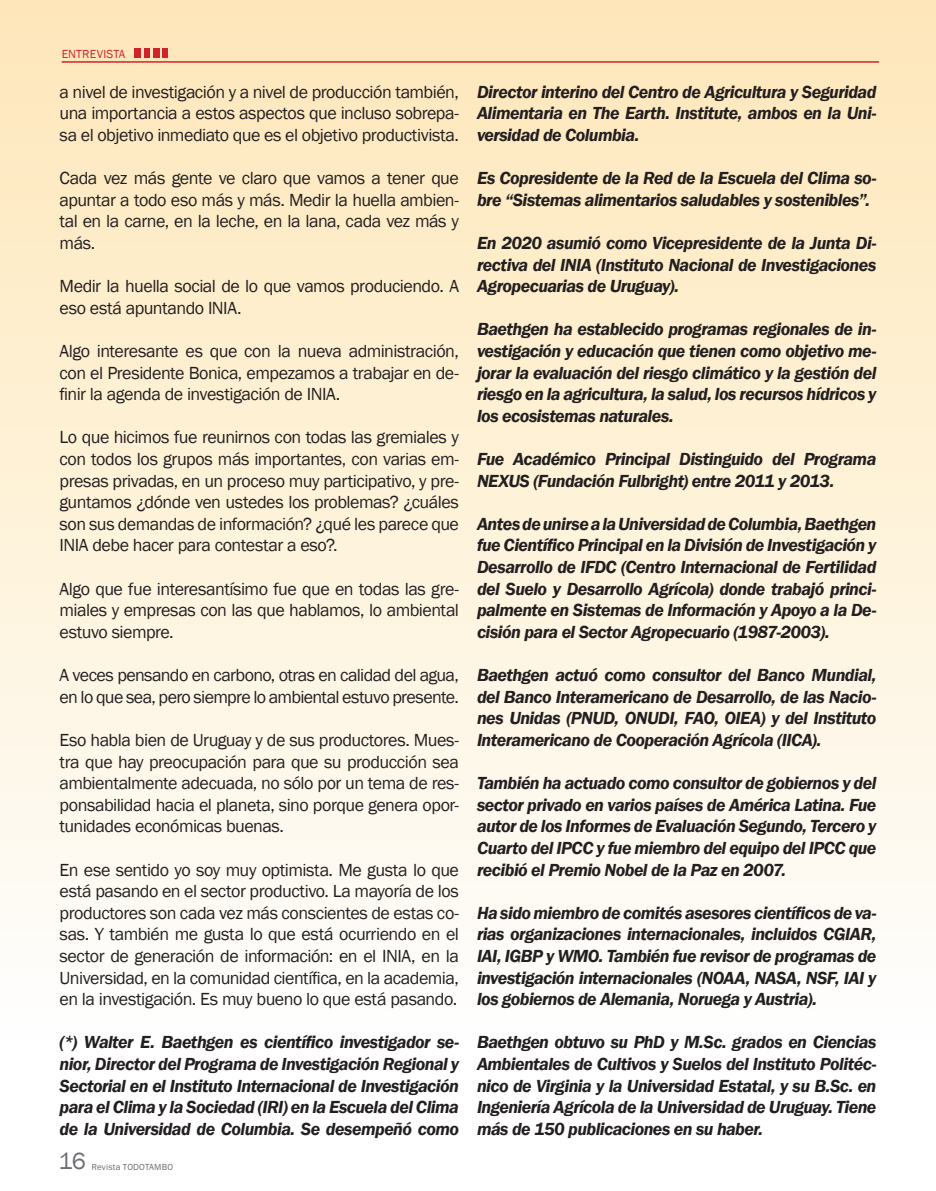
<style>
.page{position:relative;width:936px;height:1191px;background:#fff}
.page>*{position:absolute;margin:0;border:0;box-sizing:border-box;transform-origin:0 0}
.t1{font:24px "Franklin Gothic";color:#6c6d70}
.t2{font:italic 600 18px/21.6px "Franklin Gothic";letter-spacing:-.03em;color:#231f20;text-align:justify}
.t3{font:18px/21.6px "Franklin Gothic";letter-spacing:-.03em;color:#231f20;text-align:justify}
.t4{font:12px "Franklin Gothic";letter-spacing:.015em;color:#d1232a}
.t5{font:9px "Franklin Gothic";letter-spacing:.02em;color:#6c6d70}
</style>
<div class="page">
<div style="left:0;top:0;width:935px;height:1046px;background:linear-gradient(to bottom,#fee7b8,#fefefe)"></div>
<hr style="left:62px;top:61px;width:817px;height:2px;background:#d1232a">
<div style="left:134px;top:48px;width:6px;height:10px;background:#d1232a"></div>
<div style="left:144px;top:48px;width:5px;height:10px;background:#d1232a"></div>
<div style="left:153px;top:48px;width:6px;height:10px;background:#d1232a"></div>
<div style="left:162px;top:48px;width:6px;height:10px;background:#d1232a"></div>
<p class="t4" style="left:62px;top:46px;width:65px">ENTREVISTA</p>
<p class="t3" style="left:60px;top:81px;width:401px">a nivel de investigación y a nivel de producción también, una importancia a estos aspectos que incluso sobrepa&shy;sa el objetivo inmediato que es el objetivo productivista.</p>
<p class="t3" style="left:60px;top:168px;width:401px">Cada vez más gente ve claro que vamos a tener que apuntar a todo eso más y más. Medir la huella ambien&shy;tal en la carne, en la leche, en la lana, cada vez más y más.</p>
<p class="t3" style="left:60px;top:276px;width:401px">Medir la huella social de lo que vamos produciendo. A eso está apuntando INIA.</p>
<p class="t3" style="left:60px;top:340px;width:401px">Algo interesante es que con la nueva administración, con el Presidente Bonica, empezamos a trabajar en de&shy;finir la agenda de investigación de INIA.</p>
<p class="t3" style="left:60px;top:427px;width:401px">Lo que hicimos fue reunirnos con todas las gremiales y con todos los grupos más importantes, con varias em&shy;presas privadas, en un proceso muy participativo, y pre&shy;guntamos ¿dónde ven ustedes los problemas? ¿cuáles son sus demandas de información? ¿qué les parece que INIA debe hacer para contestar a eso?.</p>
<p class="t3" style="left:60px;top:578px;width:401px">Algo que fue interesantísimo fue que en todas las gre&shy;miales y empresas con las que hablamos, lo ambiental estuvo siempre.</p>
<p class="t3" style="left:60px;top:664px;width:401px">A veces pensando en carbono, otras en calidad del agua, en lo que sea, pero siempre lo ambiental estuvo presente.</p>
<p class="t3" style="left:60px;top:729px;width:401px">Eso habla bien de Uruguay y de sus productores. Mues&shy;tra que hay preocupación para que su producción sea ambientalmente adecuada, no sólo por un tema de res&shy;ponsabilidad hacia el planeta, sino porque genera opor&shy;tunidades económicas buenas.</p>
<p class="t3" style="left:60px;top:859px;width:401px">En ese sentido yo soy muy optimista. Me gusta lo que está pasando en el sector productivo. La mayoría de los productores son cada vez más conscientes de estas co&shy;sas. Y también me gusta lo que está ocurriendo en el sector de generación de información: en el INIA, en la Universidad, en la comunidad científica, en la academia, en la investigación. Es muy bueno lo que está pasando.</p>
<p class="t2" style="left:60px;top:1031px;width:401px">(*) Walter E. Baethgen es científico investigador se&shy;nior, Director del Programa de Investigación Regional y Sectorial en el Instituto Internacional de Investigación para el Clima y la Sociedad (IRI) en la Escuela del Clima de la Universidad de Columbia. Se desempeñó como</p>
<h1 class="t1" style="left:58px;top:1146px;width:29px">16</h1>
<p class="t5" style="left:91px;top:1161px;width:83px">Revista TODOTAMBO</p>
<p class="t2" style="left:477px;top:81px;width:401px">Director interino del Centro de Agricultura y Seguridad Alimentaria en The Earth. Institute, ambos en la Uni&shy;versidad de Columbia.</p>
<p class="t2" style="left:477px;top:167px;width:401px">Es Copresidente de la Red de la Escuela del Clima so&shy;bre “Sistemas alimentarios saludables y sostenibles”.</p>
<p class="t2" style="left:477px;top:232px;width:401px">En 2020 asumió como Vicepresidente de la Junta Di&shy;rectiva del INIA (Instituto Nacional de Investigaciones Agropecuarias de Uruguay).</p>
<p class="t2" style="left:477px;top:318px;width:401px">Baethgen ha establecido programas regionales de in&shy;vestigación y educación que tienen como objetivo me&shy;jorar la evaluación del riesgo climático y la gestión del riesgo en la agricultura, la salud, los recursos hídricos y los ecosistemas naturales.</p>
<p class="t2" style="left:477px;top:448px;width:401px">Fue Académico Principal Distinguido del Programa<br>NEXUS (Fundación Fulbright) entre 2011 y 2013.</p>
<p class="t2" style="left:477px;top:513px;width:401px">Antes de unirse a la Universidad de Columbia, Baethgen fue Científico Principal en la División de Investigación y Desarrollo de IFDC (Centro Internacional de Fertilidad del Suelo y Desarrollo Agrícola) donde trabajó princi&shy;palmente en Sistemas de Información y Apoyo a la De&shy;cisión para el Sector Agropecuario (1987-2003).</p>
<p class="t2" style="left:477px;top:664px;width:401px">Baethgen actuó como consultor del Banco Mundial, del Banco Interamericano de Desarrollo, de las Nacio&shy;nes Unidas (PNUD, ONUDI, FAO, OIEA) y del Instituto Interamericano de Cooperación Agrícola (IICA).</p>
<p class="t2" style="left:477px;top:772px;width:401px">También ha actuado como consultor de gobiernos y del sector privado en varios países de América Latina. Fue autor de los Informes de Evaluación Segundo, Tercero y Cuarto del IPCC y fue miembro del equipo del IPCC que recibió el Premio Nobel de la Paz en 2007.</p>
<p class="t2" style="left:477px;top:902px;width:401px">Ha sido miembro de comités asesores científicos de va&shy;rias organizaciones internacionales, incluidos CGIAR, IAI, IGBP y WMO. También fue revisor de programas de investigación internacionales (NOAA, NASA, NSF, IAI y los gobiernos de Alemania, Noruega y Austria).</p>
<p class="t2" style="left:477px;top:1031px;width:401px">Baethgen obtuvo su PhD y M.Sc. grados en Ciencias Ambientales de Cultivos y Suelos del Instituto Politéc&shy;nico de Virginia y la Universidad Estatal, y su B.Sc. en Ingeniería Agrícola de la Universidad de Uruguay. Tiene más de 150 publicaciones en su haber.</p>
</div>
